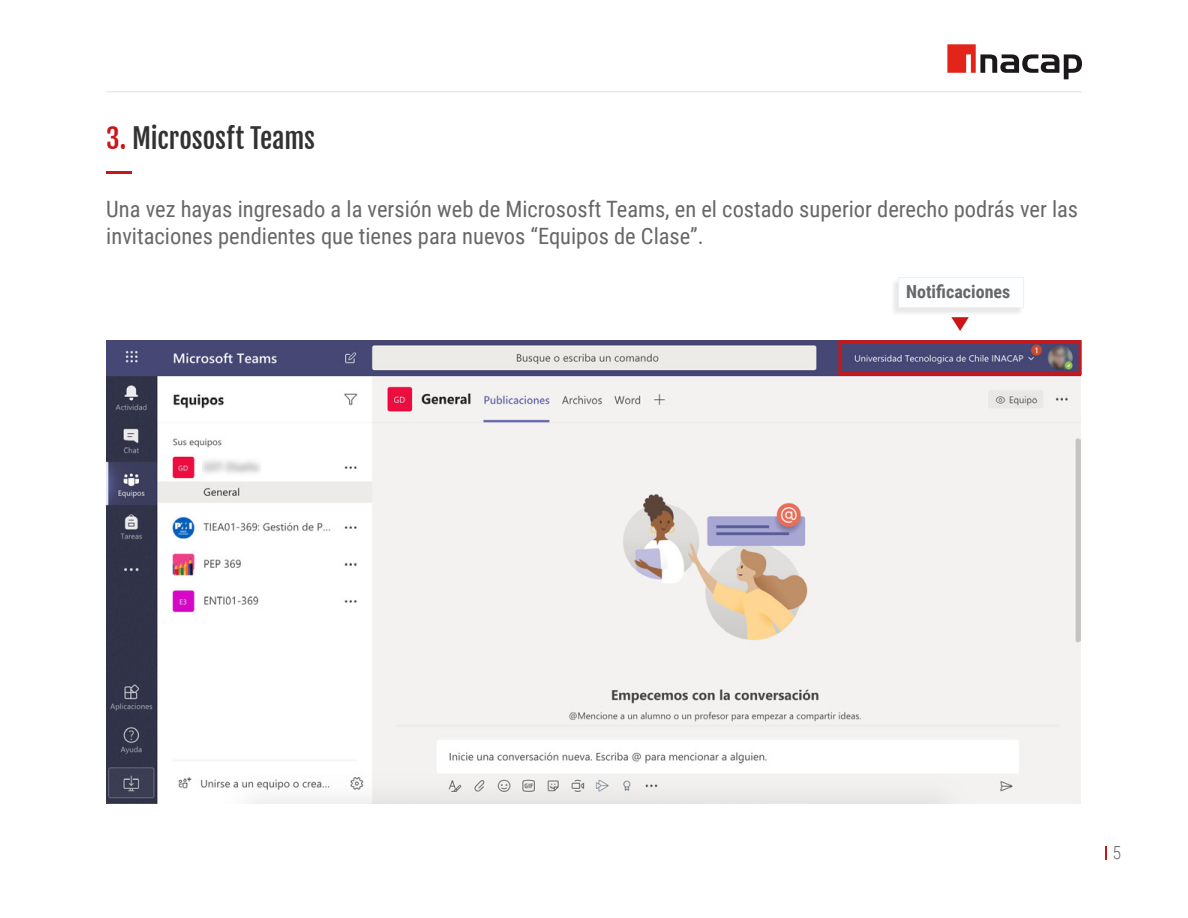
<style>
.page{position:relative;width:1188px;height:918px;background:#fff}
.page>*{position:absolute;margin:0;border:0;box-sizing:border-box;transform-origin:0 0}
.t1{font:27px "Fjalla One";color:#333232}
.t2{font:22.5px/27px "Roboto Condensed";color:#666766}
.t3{font:700 18px "Roboto Condensed";color:#666766}
.t4{font:300 18px "Roboto Condensed";color:#666766}
.s1{color:#cb1517}
</style>
<div class="page">
<svg style="left:947px;top:44px;width:135px;height:35px"></svg>
<hr style="left:106px;top:91px;width:976px;height:1px;background:#9a999a">
<svg style="left:1106px;top:847px;width:1px;height:13px"></svg>
<img style="left:106px;top:340px;width:975px;height:464px">
<hr style="left:107px;top:171px;width:25px;height:3px;background:#cb1517">
<div style="left:838px;top:340px;width:244px;height:35px;border:3px solid #cb1517"></div>
<svg style="left:951px;top:317px;width:18px;height:14px"></svg>
<div style="left:890px;top:278px;width:134px;height:39px;background:#f1f1f1"></div>
<div style="left:898px;top:277px;width:126px;height:31px;background:#fdfeff;border:1px solid #f0f0f0"></div>
<p class="t1" style="left:106px;top:122px;width:210px"><span class="s1">3.</span> Micrososft Teams</p>
<p class="t2" style="left:106px;top:194px;width:973px">Una vez hayas ingresado a la versión web de Micrososft Teams, en el costado superior derecho podrás ver las invitaciones pendientes que tienes para nuevos “Equipos de Clase”.</p>
<p class="t3" style="left:906px;top:279px;width:106px">Notificaciones</p>
<p class="t4" style="left:1113px;top:840px;width:10px">5</p>
</div>
